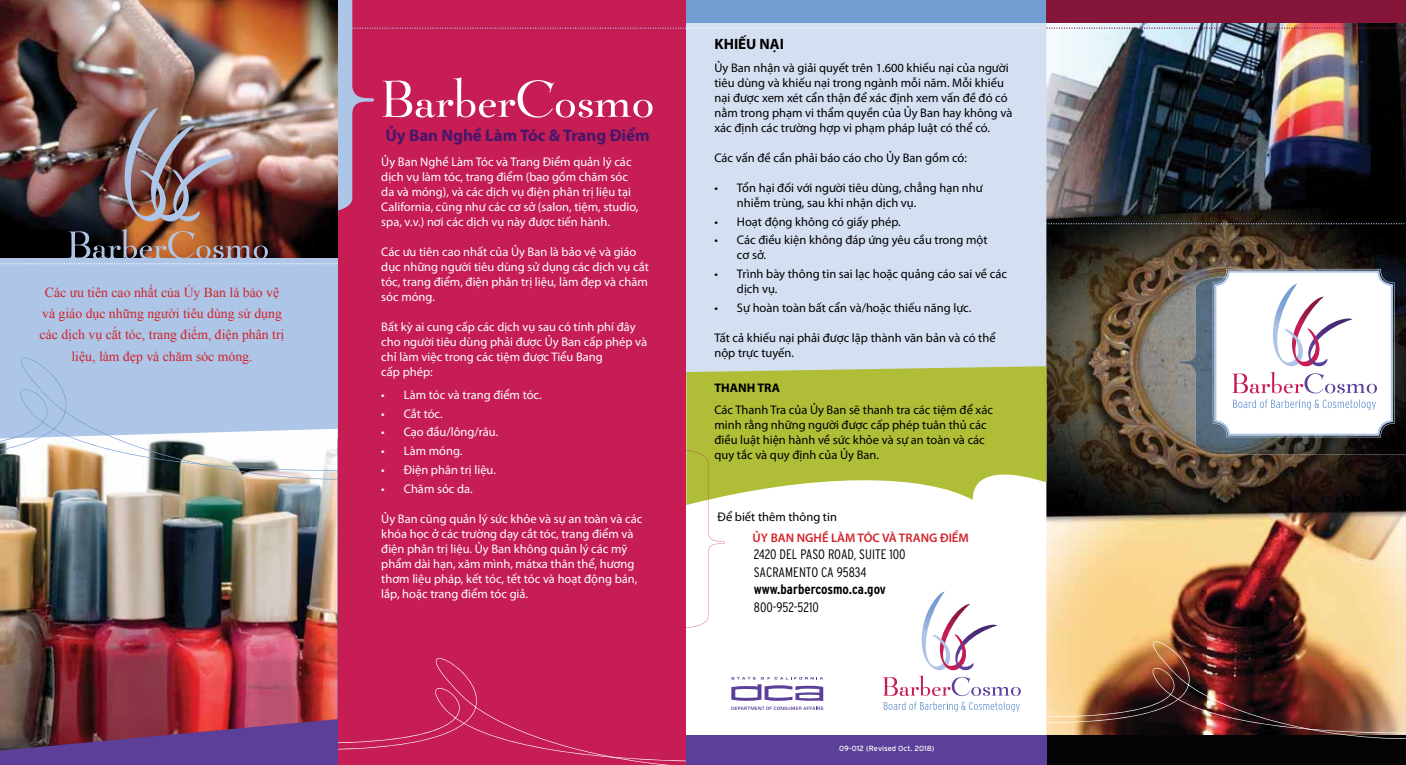
<style>
.page{position:relative;width:1406px;height:765px;background:#fff}
.page>*{position:absolute;margin:0;border:0;box-sizing:border-box;transform-origin:0 0}
.t1{font:700 16.88px "Myriad Pro";color:#46166b}
.t2{font:700 15px "Myriad Pro";color:#000}
.t3{font:13.75px/21.2px "Times New Roman";color:#d2232a;text-align:center}
.t4{font:300 condensed 13.75px/17.5px "Interstate";color:#000}
.t5{font:700 condensed 13.75px "Interstate";color:#000}
.t6{font:12.5px/15px "Myriad Pro";color:#fff}
.t7{font:12.5px/15px "Myriad Pro";color:#000}
.t8{font:600 12.5px "Myriad Pro";color:#d2232a}
.t9{font:700 12.5px "Myriad Pro";color:#000}
.t10{font:7.5px "Interstate";color:#fff}
</style>
<div class="page">
<svg style="left:338px;top:762px;width:348px;height:3px"></svg>
<div style="left:1046px;top:735px;width:360px;height:30px;background:#040406"></div>
<div style="left:686px;top:735px;width:360px;height:30px;background:#5b3f99"></div>
<img style="left:0;top:0;width:1406px;height:762px">
<p class="t3" style="left:40px;top:281px;width:246px">Các ưu tiên cao nhất của Ủy Ban là bảo vệ và giáo dục những người tiêu dùng sử dụng các dịch vụ cắt tóc, trang điểm, điện phân trị liệu, làm đẹp và chăm sóc móng.</p>
<h2 class="t1" style="left:385px;top:125px;width:266px">Ủy Ban Nghề Làm Tóc &amp; Trang Điểm</h2>
<p class="t6" style="left:381px;top:154px;width:259px">Ủy Ban Nghề Làm Tóc và Trang Điểm quản lý các dịch vụ làm tóc, trang điểm (bao gồm chăm sóc da và móng), và các dịch vụ điện phân trị liệu tại California, cũng như các cơ sở (salon, tiệm, studio, spa, v.v.) nơi các dịch vụ này được tiến hành.</p>
<p class="t6" style="left:381px;top:244px;width:269px">Các ưu tiên cao nhất của Ủy Ban là bảo vệ và giáo dục những người tiêu dùng sử dụng các dịch vụ cắt tóc, trang điểm, điện phân trị liệu, làm đẹp và chăm sóc móng.</p>
<p class="t6" style="left:381px;top:319px;width:267px">Bất kỳ ai cung cấp các dịch vụ sau có tính phí đây cho người tiêu dùng phải được Ủy Ban cấp phép và chỉ làm việc trong các tiệm được Tiểu Bang<br>cấp phép:</p>
<p class="t6" style="left:381px;top:387px;width:162px">• Làm tóc và trang điểm tóc.</p>
<p class="t6" style="left:381px;top:406px;width:63px">• Cắt tóc.</p>
<p class="t6" style="left:381px;top:424px;width:118px">• Cạo đầu/lông/râu.</p>
<p class="t6" style="left:381px;top:443px;width:83px">• Làm móng.</p>
<p class="t6" style="left:381px;top:462px;width:116px">• Điện phân trị liệu.</p>
<p class="t6" style="left:381px;top:481px;width:93px">• Chăm sóc da.</p>
<p class="t6" style="left:381px;top:511px;width:263px">Ủy Ban cũng quản lý sức khỏe và sự an toàn và các khóa học ở các trường dạy cắt tóc, trang điểm và điện phân trị liệu. Ủy Ban không quản lý các mỹ phẩm dài hạn, xăm mình, mátxa thân thể, hương thơm liệu pháp, kết tóc, tết tóc và hoạt động bán, lắp, hoặc trang điểm tóc giả.</p>
<h3 class="t2" style="left:714px;top:35px;width:71px">KHIẾU NẠI</h3>
<p class="t7" style="left:714px;top:60px;width:300px">Ủy Ban nhận và giải quyết trên 1.600 khiếu nại của người tiêu dùng và khiếu nại trong ngành mỗi năm. Mỗi khiếu nại được xem xét cẩn thận để xác định xem vấn đề đó có nằm trong phạm vi thẩm quyền của Ủy Ban hay không và xác định các trường hợp vi phạm pháp luật có thể có.</p>
<p class="t7" style="left:714px;top:150px;width:254px">Các vấn đề cần phải báo cáo cho Ủy Ban gồm có:</p>
<p class="t7" style="left:737px;top:180px;width:247px;text-indent:-22px">• Tổn hại đối với người tiêu dùng, chẳng hạn như nhiễm trùng, sau khi nhận dịch vụ.</p>
<p class="t7" style="left:714px;top:214px;width:188px">• Hoạt động không có giấy phép.</p>
<p class="t7" style="left:737px;top:232px;width:252px;text-indent:-22px">• Các điều kiện không đáp ứng yêu cầu trong một cơ sở.</p>
<p class="t7" style="left:737px;top:266px;width:272px;text-indent:-22px">• Trình bày thông tin sai lạc hoặc quảng cáo sai về các dịch vụ.</p>
<p class="t7" style="left:714px;top:300px;width:258px">• Sự hoàn toàn bất cẩn và/hoặc thiếu năng lực.</p>
<p class="t7" style="left:714px;top:330px;width:283px">Tất cả khiếu nại phải được lập thành văn bản và có thể nộp trực tuyến.</p>
<h3 class="t9" style="left:714px;top:380px;width:67px">THANH TRA</h3>
<p class="t7" style="left:714px;top:402px;width:280px">Các Thanh Tra của Ủy Ban sẽ thanh tra các tiệm để xác minh rằng những người được cấp phép tuân thủ các điều luật hiện hành về sức khỏe và sự an toàn và các quy tắc và quy định của Ủy Ban.</p>
<p class="t7" style="left:718px;top:509px;width:121px">Để biết thêm thông tin</p>
<p class="t8" style="left:752px;top:530px;width:218px">ỦY BAN NGHỀ LÀM TÓC VÀ TRANG ĐIỂM</p>
<p class="t4" style="left:754px;top:546px;width:153px">2420 DEL PASO ROAD, SUITE 100<br>SACRAMENTO CA 95834</p>
<p class="t5" style="left:754px;top:582px;width:134px">www.barbercosmo.ca.gov</p>
<p class="t4" style="left:754px;top:598px;width:67px">800-952-5210</p>
<p class="t10" style="left:839px;top:744px;width:97px">09-012 (Revised Oct. 2018)</p>
</div>
